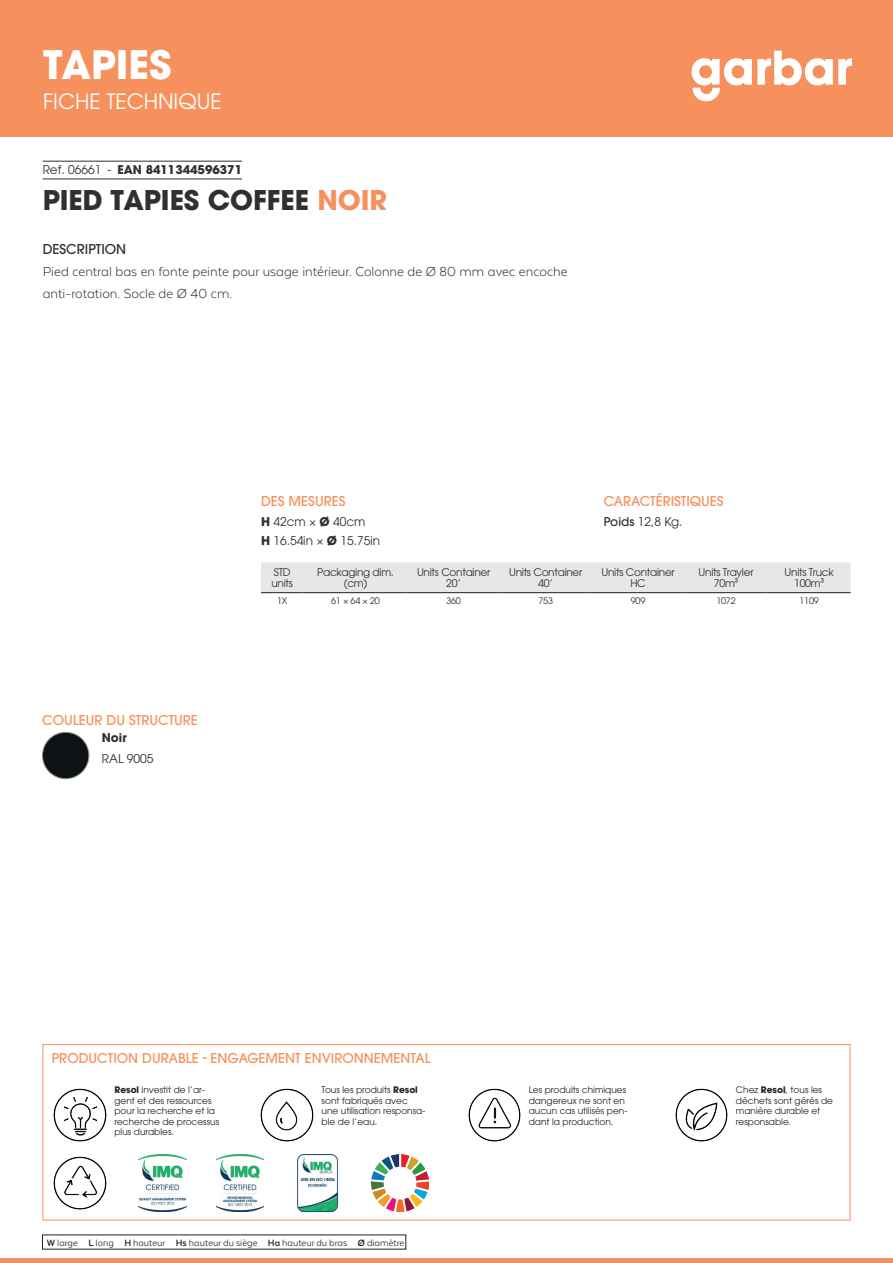
<style>
.page{position:relative;width:893px;height:1263px;background:#fff}
.page>*{position:absolute;margin:0;border:0;box-sizing:border-box;transform-origin:0 0}
.t1{font:700 39px "ITC Avant Garde Pro";color:#fff}
.t2{font:700 27px "ITC Avant Garde Pro";color:#312f30}
.t3{font:21px "ITC Avant Garde Pro";color:#fff}
.t4{font:300 15px/21.6px "Texta Alt";color:#231f20}
.t5{font:500 13.5px "ITC Avant Garde Pro";color:#f6915d}
.t6{font:500 13.5px "ITC Avant Garde Pro";color:#312f30}
.t7{font:12px/19.5px "ITC Avant Garde Pro";color:#312f30}
.t8{font:700 12px "ITC Avant Garde Pro";color:#312f30}
.t9{font:10.5px/10.5px "ITC Avant Garde Pro";letter-spacing:-.025em;color:#312f30;text-align:center}
.t10{font:10.5px "Texta Alt";color:#231f20}
.t11{font:9px/10.5px "ITC Avant Garde Pro";color:#231f20}
.t12{font:9px "ITC Avant Garde Pro";letter-spacing:-.02em;color:#312f30}
.s1{font-weight:400}
.s2{color:#f6915d}
.s3{font-weight:500}
.s4{font-weight:700}
</style>
<div class="page">
<div style="left:0;top:0;width:893px;height:137px;background:#f6915d"></div>
<hr style="left:0;top:1259px;width:893px;height:4px;background:#f6915d">
<svg style="left:692px;top:51px;width:160px;height:50px"></svg>
<hr style="left:43px;top:161px;width:199px;height:1px;background:#312f30">
<hr style="left:43px;top:179px;width:199px;height:1px;background:#312f30">
<img style="left:42px;top:732px;width:47px;height:47px;border-radius:23px">
<div style="left:42px;top:732px;width:47px;height:47px;border:1px solid #89948d;border-radius:50%"></div>
<div style="left:261px;top:562px;width:590px;height:30px;background:#e6e7e9"></div>
<hr style="left:261px;top:592px;width:42px;height:1px;background:#231f20">
<hr style="left:303px;top:592px;width:105px;height:1px;background:#231f20">
<hr style="left:408px;top:592px;width:92px;height:1px;background:#231f20">
<hr style="left:500px;top:592px;width:92px;height:1px;background:#231f20">
<hr style="left:592px;top:592px;width:92px;height:1px;background:#231f20">
<hr style="left:684px;top:592px;width:84px;height:1px;background:#231f20">
<hr style="left:768px;top:592px;width:83px;height:1px;background:#231f20">
<img style="left:53px;top:1088px;width:54px;height:54px">
<img style="left:260px;top:1088px;width:54px;height:54px">
<img style="left:468px;top:1088px;width:53px;height:54px">
<img style="left:675px;top:1088px;width:53px;height:54px">
<img style="left:53px;top:1156px;width:54px;height:54px">
<img style="left:138px;top:1155px;width:48px;height:56px">
<img style="left:216px;top:1155px;width:48px;height:56px">
<img style="left:297px;top:1155px;width:41px;height:56px">
<img style="left:372px;top:1155px;width:56px;height:56px">
<div style="left:43px;top:1044px;width:807px;height:176px;border:1px solid #f6915d"></div>
<h1 class="t1" style="left:43px;top:39px;width:130px">TAPIES</h1>
<h3 class="t3" style="left:43px;top:88px;width:180px">FICHE TECHNIQUE</h3>
<h3 class="t8" style="left:43px;top:162px;width:201px"><span class="s1">Ref. 06661 -</span> EAN 8411344596371</h3>
<h2 class="t2" style="left:43px;top:182px;width:346px">PIED TAPIES COFFEE <span class="s2">NOIR</span></h2>
<h3 class="t6" style="left:43px;top:240px;width:85px">DESCRIPTION</h3>
<h3 class="t4" style="left:43px;top:261px;width:527px">Pied central bas en fonte peinte pour usage intérieur. Colonne de Ø 80 mm avec encoche anti-rotation. Socle de Ø 40 cm.</h3>
<h3 class="t5" style="left:42px;top:712px;width:157px">COULEUR DU STRUCTURE</h3>
<h3 class="t8" style="left:102px;top:729px;width:26px">Noir</h3>
<h3 class="t7" style="left:102px;top:748px;width:53px">RAL 9005</h3>
<h3 class="t5" style="left:604px;top:493px;width:121px">CARACTÉRISTIQUES</h3>
<h3 class="t7" style="left:604px;top:512px;width:80px"><span class="s3">Poids</span> 12,8 Kg.</h3>
<h3 class="t5" style="left:261px;top:493px;width:86px">DES MESURES</h3>
<h3 class="t7" style="left:261px;top:512px;width:121px"><span class="s4">H</span> 42cm × <span class="s4">Ø</span> 40cm<br><span class="s4">H</span> 16.54in × <span class="s4">Ø</span> 15.75in</h3>
<p class="t9" style="left:271px;top:567px;width:23px;text-align:left">STD units</p>
<p class="t9" style="left:317px;top:567px;width:78px">Packaging dim. (cm)</p>
<p class="t9" style="left:417px;top:567px;width:75px">Units Container<br>20’</p>
<p class="t9" style="left:509px;top:567px;width:75px">Units Container<br>40’</p>
<p class="t9" style="left:601px;top:567px;width:75px">Units Container<br>HC</p>
<p class="t9" style="left:699px;top:567px;width:56px">Units Trayler<br>70m³</p>
<p class="t9" style="left:785px;top:567px;width:51px">Units Truck<br>100m³</p>
<p class="t12" style="left:277px;top:595px;width:12px">1X</p>
<p class="t12" style="left:331px;top:595px;width:50px">61 × 64 × 20</p>
<p class="t12" style="left:446px;top:595px;width:16px">360</p>
<p class="t12" style="left:538px;top:595px;width:16px">753</p>
<p class="t12" style="left:631px;top:595px;width:16px">909</p>
<p class="t12" style="left:716px;top:595px;width:21px">1072</p>
<p class="t12" style="left:799px;top:595px;width:21px">1109</p>
<h3 class="t5" style="left:52px;top:1050px;width:380px">PRODUCTION DURABLE - ENGAGEMENT ENVIRONNEMENTAL</h3>
<p class="t11" style="left:114px;top:1085px;width:106px"><span class="s4">Resol</span> investit de l’ar&shy;gent et des ressources pour la recherche et la recherche de processus plus durables.</p>
<p class="t11" style="left:322px;top:1085px;width:105px">Tous les produits <span class="s4">Resol </span>sont fabriqués avec une utilisation responsa&shy;ble de l’eau.</p>
<p class="t11" style="left:529px;top:1085px;width:100px">Les produits chimiques dangereux ne sont en aucun cas utilisés pen&shy;dant la production.</p>
<p class="t11" style="left:736px;top:1085px;width:99px">Chez <span class="s4">Resol</span>, tous les déchets sont gérés de manière durable et responsable.</p>
<p class="t10" style="left:47px;top:1237px;width:359px"><span class="s4">W</span> large <span class="s4">L</span> long <span class="s4">H</span> hauteur <span class="s4">Hs</span> hauteur du siège <span class="s4">Ha</span> hauteur du bras <span class="s4">Ø</span> diamètre</p>
</div>
